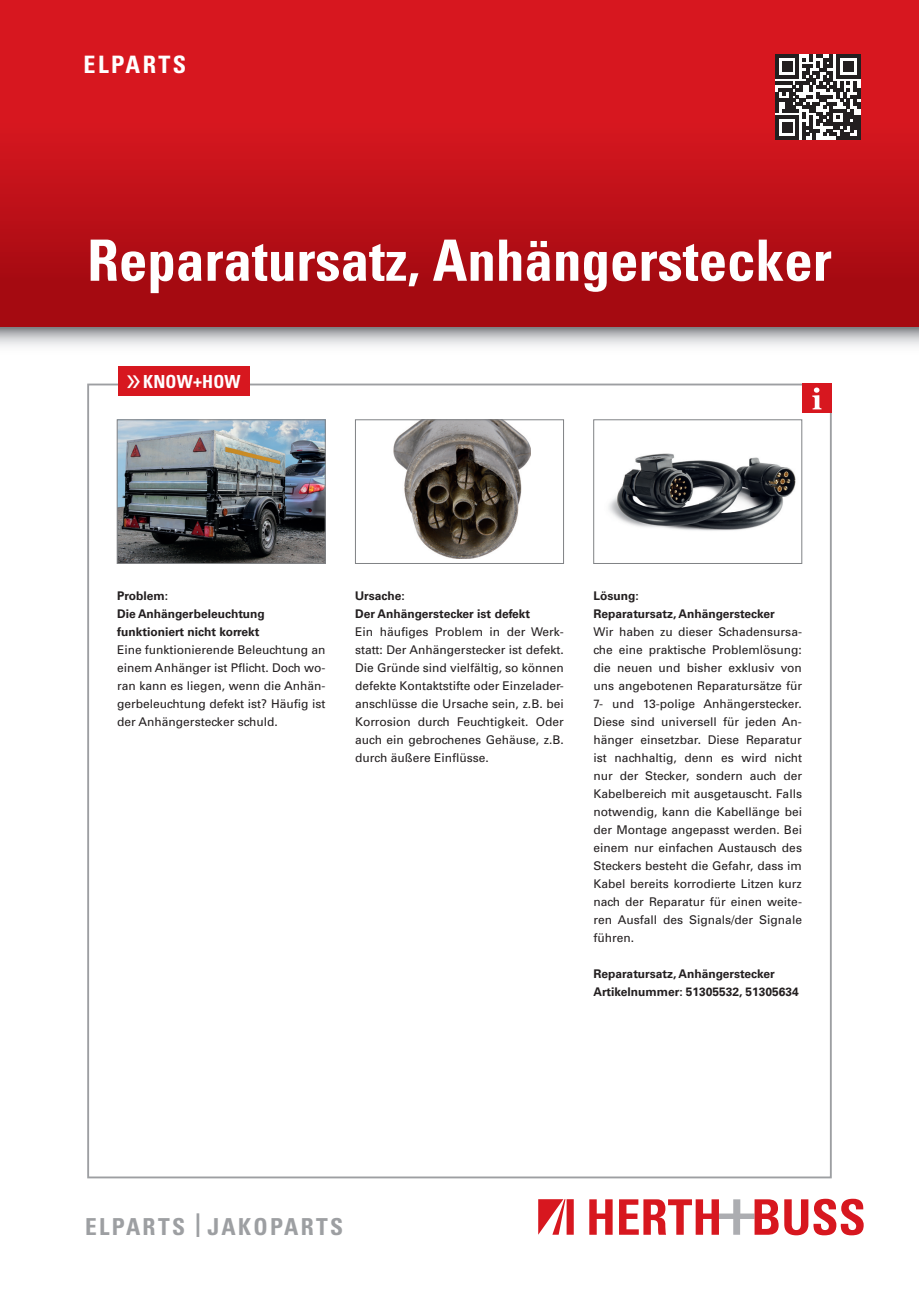
<style>
.page{position:relative;width:919px;height:1289px;background:#fff}
.page>*{position:absolute;margin:0;border:0;box-sizing:border-box;transform-origin:0 0}
.t1{font:700 condensed 57px "Univers";color:#fff}
.t2{font:700 condensed 24px "Univers";letter-spacing:.1em;color:#fff}
.t3{font:700 condensed 23.4px "Univers";letter-spacing:.1em;color:#9d9fa2}
.t4{font:700 condensed 18px "Univers";letter-spacing:.01em;color:#fff}
.t5{font:12px/18px "Univers";color:#231f20;text-align:justify}
.t6{font:700 12px/18px "Univers Com 65";color:#231f20}
.s1{font-family:"Myriad Pro";font-weight:400;font-stretch:normal;font-size:34.5px}
.s2{font-size:32.7px}
</style>
<div class="page">
<div style="left:0;top:0;width:918px;height:327px;background:linear-gradient(to bottom,#e41b23,#a40a11)"></div>
<svg style="left:0;top:327px;width:918px;height:19px"></svg>
<svg style="left:589px;top:1199px;width:23px;height:35px"></svg>
<svg style="left:619px;top:1199px;width:159px;height:35px"></svg>
<svg style="left:784px;top:1198px;width:79px;height:37px"></svg>
<svg style="left:538px;top:1199px;width:35px;height:35px"></svg>
<img style="left:119px;top:421px;width:204px;height:140px">
<div style="left:117px;top:419px;width:208px;height:144px;border:1px solid #808285"></div>
<img style="left:393px;top:421px;width:137px;height:137px">
<div style="left:355px;top:419px;width:208px;height:144px;border:1px solid #808285"></div>
<img style="left:608px;top:453px;width:188px;height:78px">
<div style="left:593px;top:419px;width:208px;height:144px;border:1px solid #808285"></div>
<div style="left:118px;top:366px;width:132px;height:30px;background:#d7171f"></div>
<svg style="left:775px;top:54px;width:85px;height:85px"></svg>
<div style="left:801px;top:383px;width:30px;height:30px;background:#d7171f"></div>
<svg style="left:812px;top:387px;width:9px;height:22px"></svg>
<h2 class="t2" style="left:84px;top:50px;width:104px">ELPARTS</h2>
<h1 class="t1" style="left:87px;top:225px;width:746px">Reparatursatz, Anhängerstecker</h1>
<h3 class="t4" style="left:126px;top:371px;width:115px"><span class="s1">»</span>KNOW+HOW</h3>
<p class="t6" style="left:117px;top:586px;width:149px">Problem:<br>Die Anhängerbeleuchtung funktioniert nicht korrekt</p>
<p class="t5" style="left:117px;top:640px;width:210px">Eine funktionierende Beleuchtung an einem Anhänger ist Pflicht. Doch wo&shy;ran kann es liegen, wenn die Anhän&shy;gerbeleuchtung defekt ist? Häufig ist der Anhängerstecker schuld.</p>
<p class="t6" style="left:355px;top:586px;width:176px">Ursache:<br>Der Anhängerstecker ist defekt</p>
<p class="t5" style="left:355px;top:622px;width:210px">Ein häufiges Problem in der Werk&shy;statt: Der Anhängerstecker ist defekt.<br>Die Gründe sind vielfältig, so können defekte Kontaktstifte oder Einzelader&shy;anschlüsse die Ursache sein, z.B. bei Korrosion durch Feuchtigkeit. Oder auch ein gebrochenes Gehäuse, z.B. durch äußere Einflüsse.</p>
<p class="t6" style="left:593px;top:586px;width:183px">Lösung:<br>Reparatursatz, Anhängerstecker</p>
<p class="t5" style="left:593px;top:622px;width:210px">Wir haben zu dieser Schadensursa&shy;che eine praktische Problemlösung: die neuen und bisher exklusiv von uns angebotenen Reparatursätze für 7- und 13-polige Anhängerstecker.<br>Diese sind universell für jeden An&shy;hänger einsetzbar. Diese Reparatur ist nachhaltig, denn es wird nicht nur der Stecker, sondern auch der Kabelbereich mit ausgetauscht. Falls notwendig, kann die Kabellänge bei der Montage angepasst werden. Bei einem nur einfachen Austausch des Steckers besteht die Gefahr, dass im Kabel bereits korrodierte Litzen kurz nach der Reparatur für einen weite&shy;ren Ausfall des Signals/der Signale führen.</p>
<p class="t6" style="left:593px;top:964px;width:207px">Reparatursatz, Anhängerstecker<br>Artikelnummer: 51305532, 51305634</p>
<h3 class="t3" style="left:85px;top:1211px;width:259px">ELPARTS <span class="s2">|</span> JAKOPARTS</h3>
</div>
